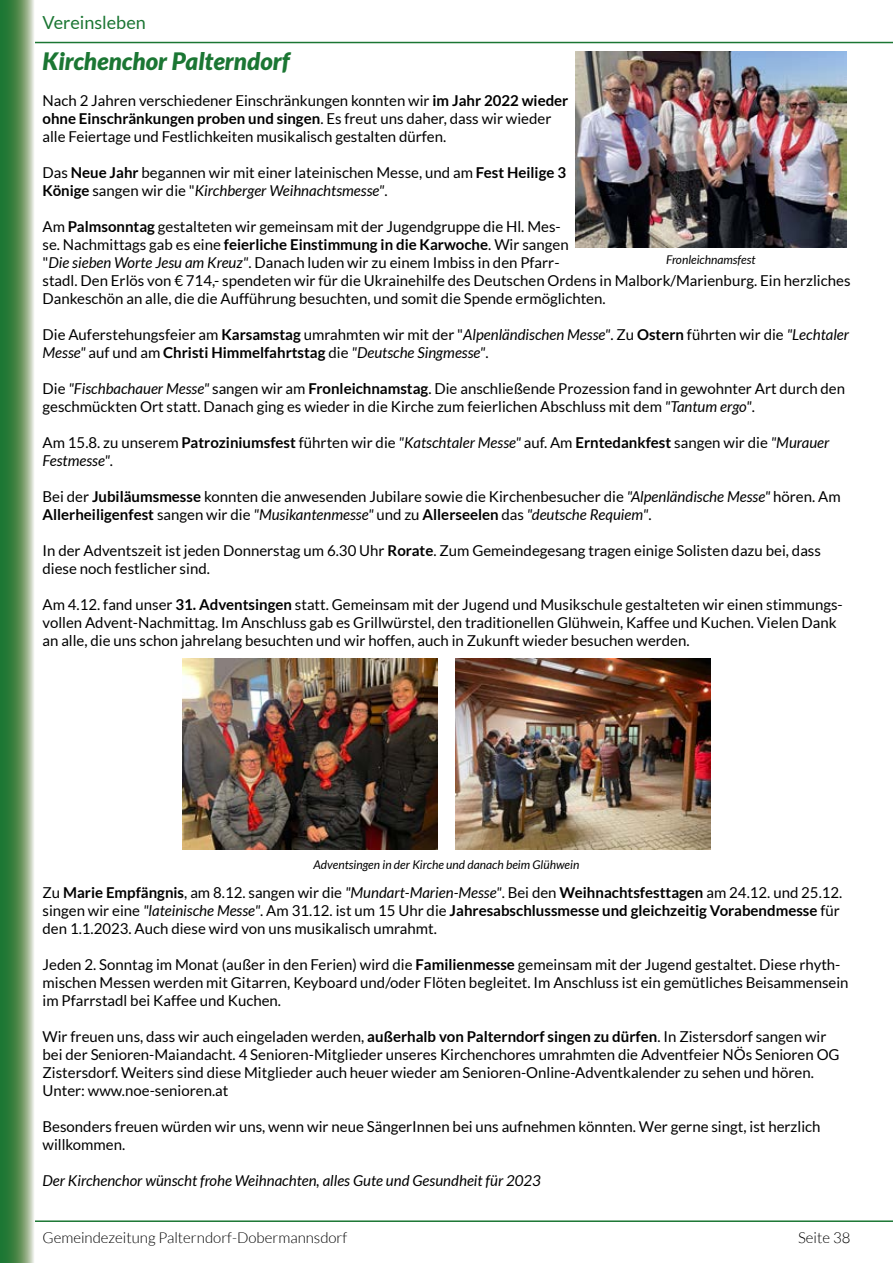
<style>
.page{position:relative;width:893px;height:1263px;background:#fff}
.page>*{position:absolute;margin:0;border:0;box-sizing:border-box;transform-origin:0 0}
.t1{font:italic 900 24px "Lato";color:#1b7633}
.t2{font:18px "Lato";color:#1b7633}
.t3{font:15px/18px "Lato";color:#000}
.t4{font:italic 15px "Lato";color:#000}
.t5{font:300 15px "Lato";color:#000}
.t6{font:italic 12px "Lato";color:#000}
.s1{font-weight:700}
.s2{font-style:italic}
</style>
<div class="page">
<hr style="left:0;top:42px;width:893px;height:1px;background:#1b7633">
<hr style="left:0;top:1220px;width:893px;height:2px;background:#1b7633">
<svg style="left:0;top:0;width:34px;height:1263px;background:#5c945e"></svg>
<img style="left:575px;top:51px;width:271px;height:197px">
<img style="left:182px;top:658px;width:255px;height:191px">
<img style="left:456px;top:658px;width:255px;height:191px">
<p class="t2" style="left:43px;top:12px;width:105px">Vereinsleben</p>
<h1 class="t1" style="left:43px;top:47px;width:249px">Kirchenchor Palterndorf</h1>
<p class="t3" style="left:43px;top:92px;width:527px">Nach 2 Jahren verschiedener Einschränkungen konnten wir <span class="s1">im Jahr 2022 wieder ohne Einschränkungen proben und singen</span>. Es freut uns daher, dass wir wieder alle Feiertage und Festlichkeiten musikalisch gestalten dürfen.</p>
<p class="t3" style="left:43px;top:164px;width:525px">Das <span class="s1">Neue Jahr</span> begannen wir mit einer lateinischen Messe, und am <span class="s1">Fest Heilige 3<br>Könige</span> sangen wir die "<span class="s2">Kirchberger Weihnachtsmesse"</span>.</p>
<p class="t3" style="left:43px;top:218px;width:809px">Am <span class="s1">Palmsonntag</span> gestalteten wir gemeinsam mit der Jugendgruppe die Hl. Mes-<br>se. Nachmittags gab es eine <span class="s1">feierliche Einstimmung in die Karwoche</span>. Wir sangen<br>"<span class="s2">Die sieben Worte Jesu am Kreuz"</span>. Danach luden wir zu einem Imbiss in den Pfarr-<br>stadl. Den Erlös von € 714,- spendeten wir für die Ukrainehilfe des Deutschen Ordens in Malbork/Marienburg. Ein herzliches Dankeschön an alle, die die Aufführung besuchten, und somit die Spende ermöglichten.</p>
<p class="t3" style="left:43px;top:326px;width:808px">Die Auferstehungsfeier am <span class="s1">Karsamstag</span> umrahmten wir mit der "<span class="s2">Alpenländischen Messe"</span>. Zu <span class="s1">Ostern</span> führten wir die <span class="s2">"Lechtaler<br>Messe"</span> auf und am <span class="s1">Christi Himmelfahrtstag</span> die <span class="s2">"Deutsche Singmesse"</span>.</p>
<p class="t3" style="left:43px;top:380px;width:804px">Die <span class="s2">"Fischbachauer Messe"</span> sangen wir am <span class="s1">Fronleichnamstag</span>. Die anschließende Prozession fand in gewohnter Art durch den geschmückten Ort statt. Danach ging es wieder in die Kirche zum feierlichen Abschluss mit dem <span class="s2">"Tantum ergo"</span>.</p>
<p class="t3" style="left:43px;top:434px;width:788px">Am 15.8. zu unserem <span class="s1">Patroziniumsfest</span> führten wir die <span class="s2">"Katschtaler Messe"</span> auf. Am <span class="s1">Erntedankfest</span> sangen wir die <span class="s2">"Murauer<br>Festmesse"</span>.</p>
<p class="t3" style="left:43px;top:488px;width:800px">Bei der <span class="s1">Jubiläumsmesse</span> konnten die anwesenden Jubilare sowie die Kirchenbesucher die <span class="s2">"Alpenländische Messe"</span> hören. Am<br><span class="s1">Allerheiligenfest</span> sangen wir die <span class="s2">"Musikantenmesse"</span> und zu <span class="s1">Allerseelen</span> das <span class="s2">"deutsche Requiem"</span>.</p>
<p class="t3" style="left:43px;top:542px;width:780px">In der Adventszeit ist jeden Donnerstag um 6.30 Uhr <span class="s1">Rorate</span>. Zum Gemeindegesang tragen einige Solisten dazu bei, dass diese noch festlicher sind.</p>
<p class="t3" style="left:43px;top:596px;width:802px">Am 4.12. fand unser <span class="s1">31. Adventsingen</span> statt. Gemeinsam mit der Jugend und Musikschule gestalteten wir einen stimmungs&shy;vollen Advent-Nachmittag. Im Anschluss gab es Grillwürstel, den traditionellen Glühwein, Kaffee und Kuchen. Vielen Dank an alle, die uns schon jahrelang besuchten und wir hoffen, auch in Zukunft wieder besuchen werden.</p>
<p class="t6" style="left:666px;top:253px;width:91px">Fronleichnamsfest</p>
<p class="t6" style="left:314px;top:858px;width:267px">Adventsingen in der Kirche und danach beim Glühwein</p>
<p class="t3" style="left:43px;top:884px;width:801px">Zu <span class="s1">Marie Empfängnis</span>, am 8.12. sangen wir die <span class="s2">"Mundart-Marien-Messe"</span>. Bei den <span class="s1">Weihnachtsfesttagen</span> am 24.12. und 25.12. singen wir eine <span class="s2">"lateinische Messe"</span>. Am 31.12. ist um 15 Uhr die <span class="s1">Jahresabschlussmesse und gleichzeitig Vorabendmesse</span> für den 1.1.2023. Auch diese wird von uns musikalisch umrahmt.</p>
<p class="t3" style="left:43px;top:956px;width:808px">Jeden 2. Sonntag im Monat (außer in den Ferien) wird die <span class="s1">Familienmesse</span> gemeinsam mit der Jugend gestaltet. Diese rhyth&shy;mischen Messen werden mit Gitarren, Keyboard und/oder Flöten begleitet. Im Anschluss ist ein gemütliches Beisammensein im Pfarrstadl bei Kaffee und Kuchen.</p>
<p class="t3" style="left:43px;top:1028px;width:799px">Wir freuen uns, dass wir auch eingeladen werden, <span class="s1">außerhalb von Palterndorf singen zu dürfen</span>. In Zistersdorf sangen wir bei der Senioren-Maiandacht. 4 Senioren-Mitglieder unseres Kirchenchores umrahmten die Adventfeier NÖs Senioren OG Zistersdorf. Weiters sind diese Mitglieder auch heuer wieder am Senioren-Online-Adventkalender zu sehen und hören.<br>Unter: www.noe-senioren.at</p>
<p class="t3" style="left:43px;top:1118px;width:779px">Besonders freuen würden wir uns, wenn wir neue SängerInnen bei uns aufnehmen könnten. Wer gerne singt, ist herzlich willkommen.</p>
<p class="t4" style="left:43px;top:1173px;width:500px">Der Kirchenchor wünscht frohe Weihnachten, alles Gute und Gesundheit für 2023</p>
<p class="t5" style="left:43px;top:1229px;width:306px">Gemeindezeitung Palterndorf-Dobermannsdorf</p>
<p class="t5" style="left:798px;top:1229px;width:54px">Seite 38</p>
</div>
